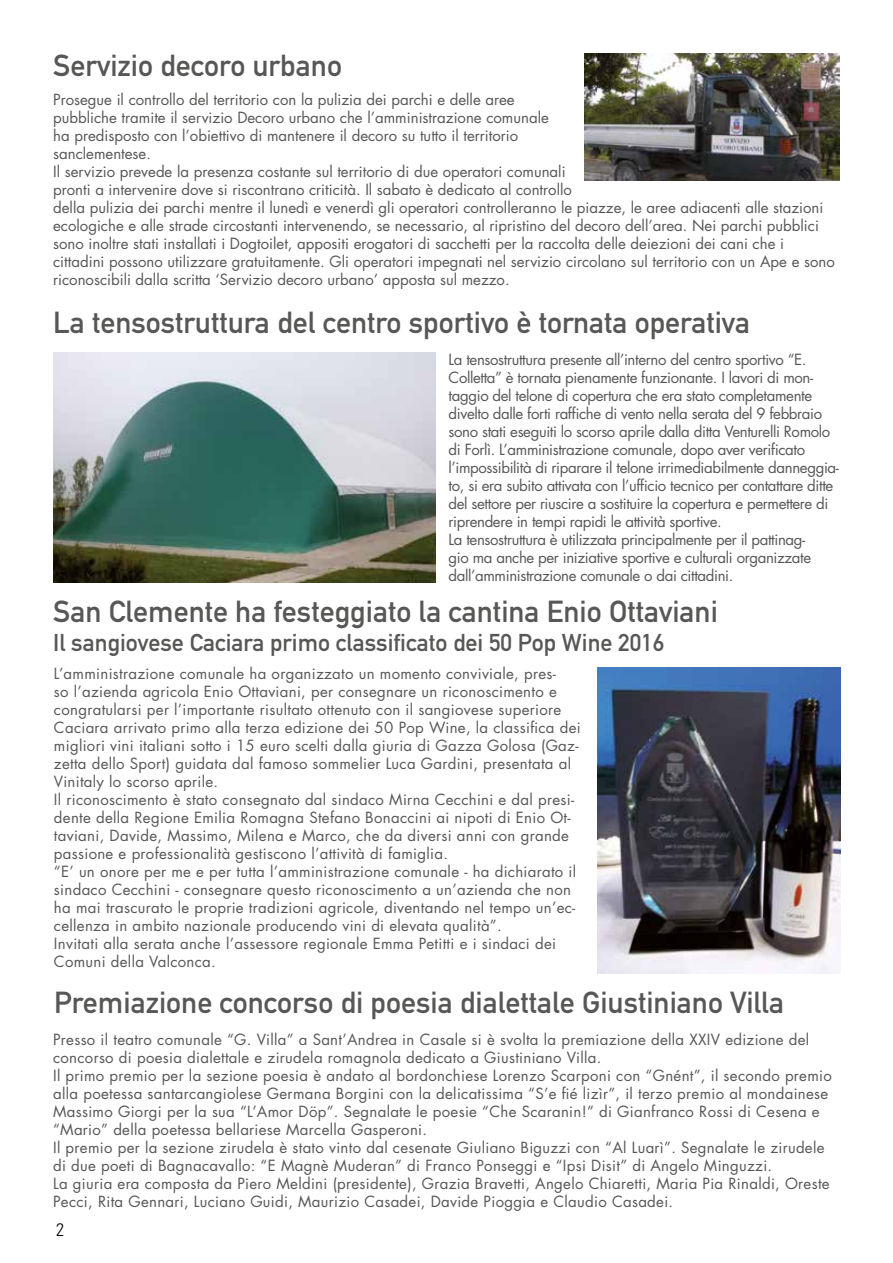
<style>
.page{position:relative;width:893px;height:1263px;background:#fff}
.page>*{position:absolute;margin:0;border:0;box-sizing:border-box;transform-origin:0 0}
.t1{font:30px "DIN Mittelschrift";color:#575756}
.t2{font:24px "DIN Mittelschrift";color:#575756}
.t3{font:300 condensed 18px "Univers";color:#000}
.t4{font:15px/18px "Futura";letter-spacing:.02em;color:#575756}
.t5{font:15px/18px "Futura";color:#575756}
.t6{font:15px/18px "Futura";letter-spacing:-.025em;color:#575756}
</style>
<div class="page">
<img style="left:598px;top:668px;width:243px;height:306px">
<img style="left:585px;top:53px;width:255px;height:128px">
<img style="left:53px;top:353px;width:383px;height:230px">
<h1 class="t1" style="left:53px;top:48px;width:290px">Servizio decoro urbano</h1>
<p class="t5" style="left:53px;top:91px;width:783px">Prosegue il controllo del territorio con la pulizia dei parchi e delle aree<br>pubbliche tramite il servizio Decoro urbano che l’amministrazione comunale<br>ha predisposto con l’obiettivo di mantenere il decoro su tutto il territorio<br>sanclementese.<br>Il servizio prevede la presenza costante sul territorio di due operatori comunali<br>pronti a intervenire dove si riscontrano criticità. Il sabato è dedicato al controllo<br>della pulizia dei parchi mentre il lunedì e venerdì gli operatori controlleranno le piazze, le aree adiacenti alle stazioni ecologiche e alle strade circostanti intervenendo, se necessario, al ripristino del decoro dell’area. Nei parchi pubblici sono inoltre stati installati i Dogtoilet, appositi erogatori di sacchetti per la raccolta delle deiezioni dei cani che i cittadini possono utilizzare gratuitamente. Gli operatori impegnati nel servizio circolano sul territorio con un Ape e sono riconoscibili dalla scritta ‘Servizio decoro urbano’ apposta sul mezzo.</p>
<h1 class="t1" style="left:53px;top:305px;width:699px">La tensostruttura del centro sportivo è tornata operativa</h1>
<p class="t6" style="left:449px;top:350px;width:392px">La tensostruttura presente all’interno del centro sportivo “E.<br>Colletta” è tornata pienamente funzionante. I lavori di mon&shy;taggio del telone di copertura che era stato completamente divelto dalle forti raffiche di vento nella serata del 9 febbraio sono stati eseguiti lo scorso aprile dalla ditta Venturelli Romolo di Forlì. L’amministrazione comunale, dopo aver verificato l’impossibilità di riparare il telone irrimediabilmente danneggia&shy;to, si era subito attivata con l’ufficio tecnico per contattare ditte del settore per riuscire a sostituire la copertura e permettere di riprendere in tempi rapidi le attività sportive.<br>La tensostruttura è utilizzata principalmente per il pattinag-<br>gio ma anche per iniziative sportive e culturali organizzate dall’amministrazione comunale o dai cittadini.</p>
<h1 class="t1" style="left:53px;top:594px;width:666px">San Clemente ha festeggiato la cantina Enio Ottaviani</h1>
<h2 class="t2" style="left:53px;top:628px;width:613px">Il sangiovese Caciara primo classificato dei 50 Pop Wine 2016</h2>
<p class="t4" style="left:54px;top:665px;width:528px">L’amministrazione comunale ha organizzato un momento conviviale, pres-<br>so l’azienda agricola Enio Ottaviani, per consegnare un riconoscimento e congratularsi per l’importante risultato ottenuto con il sangiovese superiore Caciara arrivato primo alla terza edizione dei 50 Pop Wine, la classifica dei migliori vini italiani sotto i 15 euro scelti dalla giuria di Gazza Golosa (Gaz&shy;zetta dello Sport) guidata dal famoso sommelier Luca Gardini, presentata al Vinitaly lo scorso aprile.<br>Il riconoscimento è stato consegnato dal sindaco Mirna Cecchini e dal presi&shy;dente della Regione Emilia Romagna Stefano Bonaccini ai nipoti di Enio Ot&shy;taviani, Davide, Massimo, Milena e Marco, che da diversi anni con grande passione e professionalità gestiscono l’attività di famiglia.<br>“E’ un onore per me e per tutta l’amministrazione comunale - ha dichiarato il sindaco Cecchini - consegnare questo riconoscimento a un’azienda che non ha mai trascurato le proprie tradizioni agricole, diventando nel tempo un’ec&shy;cellenza in ambito nazionale producendo vini di elevata qualità”.<br>Invitati alla serata anche l’assessore regionale Emma Petitti e i sindaci dei Comuni della Valconca.</p>
<h1 class="t1" style="left:54px;top:985px;width:731px">Premiazione concorso di poesia dialettale Giustiniano Villa</h1>
<p class="t4" style="left:53px;top:1030px;width:780px">Presso il teatro comunale “G. Villa” a Sant’Andrea in Casale si è svolta la premiazione della XXIV edizione del concorso di poesia dialettale e zirudela romagnola dedicato a Giustiniano Villa.<br>Il primo premio per la sezione poesia è andato al bordonchiese Lorenzo Scarponi con “Gnént”, il secondo premio alla poetessa santarcangiolese Germana Borgini con la delicatissima “S’e fié lizìr”, il terzo premio al mondainese Massimo Giorgi per la sua “L’Amor Döp”. Segnalate le poesie “Che Scaranin!” di Gianfranco Rossi di Cesena e “Mario” della poetessa bellariese Marcella Gasperoni.<br>Il premio per la sezione zirudela è stato vinto dal cesenate Giuliano Biguzzi con “Al Luarì”. Segnalate le zirudele di due poeti di Bagnacavallo: “E Magnè Muderan” di Franco Ponseggi e “Ipsi Disit” di Angelo Minguzzi.<br>La giuria era composta da Piero Meldini (presidente), Grazia Bravetti, Angelo Chiaretti, Maria Pia Rinaldi, Oreste Pecci, Rita Gennari, Luciano Guidi, Maurizio Casadei, Davide Pioggia e Claudio Casadei.</p>
<p class="t3" style="left:56px;top:1219px;width:9px">2</p>
</div>
